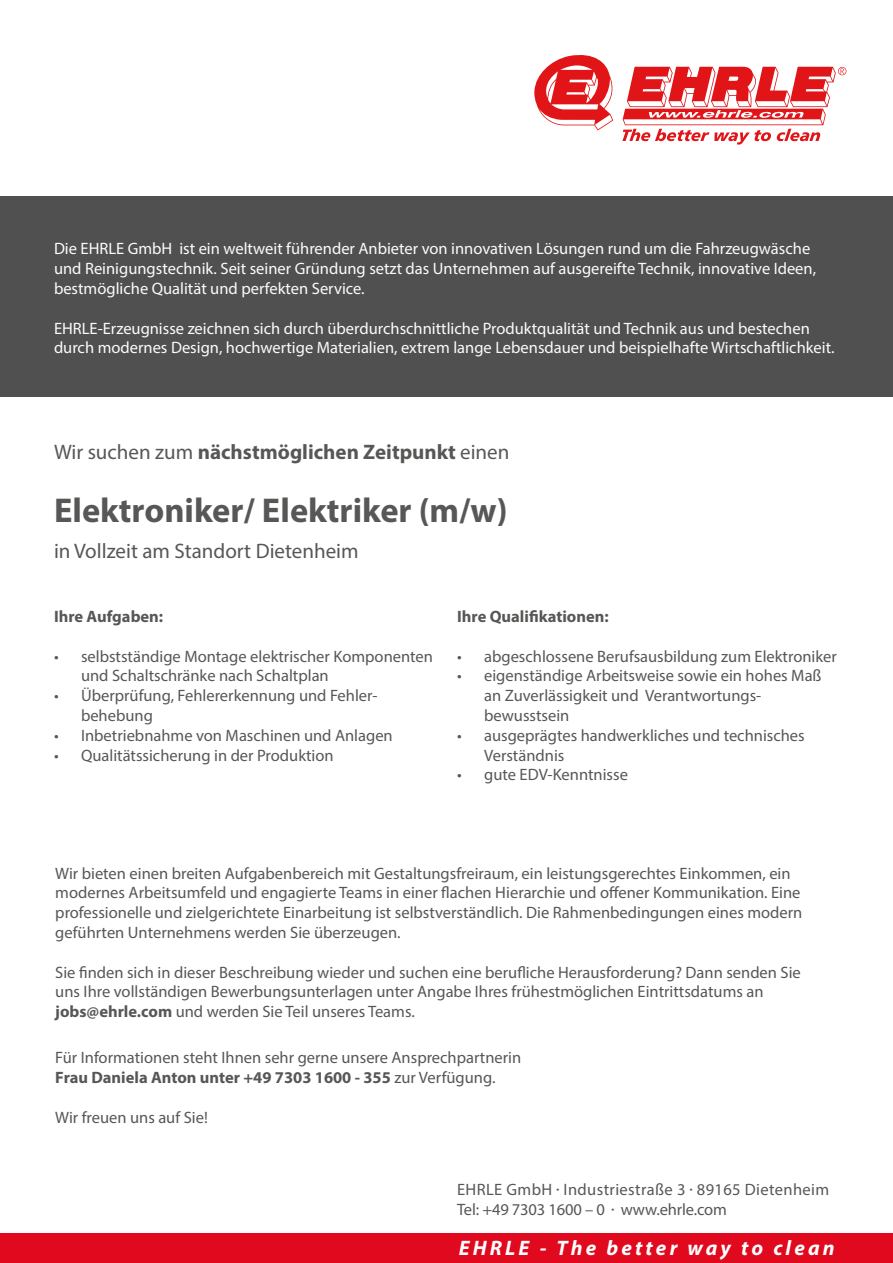
<style>
.page{position:relative;width:893px;height:1263px;background:#fff}
.page>*{position:absolute;margin:0;border:0;box-sizing:border-box;transform-origin:0 0}
.t1{font:700 34.5px "Myriad Pro";color:#575756}
.t2{font:700 21px "Myriad Pro";color:#575756}
.t3{font:21px "Myriad Pro";color:#575756}
.t4{font:italic 700 21px "Myriad Pro";letter-spacing:.15em;color:#fff}
.t5{font:16.5px/19.8px "Myriad Pro";color:#575756}
.t6{font:16.5px/19.8px "Myriad Pro";color:#fbfbfb}
.t7{font:16.5px/19.8px "Myriad Pro";letter-spacing:.025em;color:#575756}
.t8{font:700 16.5px "Myriad Pro";color:#575756}
.s1{font-weight:400}
.s2{font-weight:700}
</style>
<div class="page">
<div style="left:0;top:196px;width:893px;height:201px;background:#505050"></div>
<svg style="left:622px;top:67px;width:224px;height:78px"></svg>
<svg style="left:534px;top:55px;width:80px;height:75px"></svg>
<div style="left:0;top:1233px;width:893px;height:29px;background:#e0091d"></div>
<p class="t6" style="left:54px;top:239px;width:764px">Die EHRLE GmbH ist ein weltweit führender Anbieter von innovativen Lösungen rund um die Fahrzeugwäsche und Reinigungstechnik. Seit seiner Gründung setzt das Unternehmen auf ausgereifte Technik, innovative Ideen, bestmögliche Qualität und perfekten Service.</p>
<p class="t6" style="left:54px;top:318px;width:782px">EHRLE-Erzeugnisse zeichnen sich durch überdurchschnittliche Produktqualität und Technik aus und bestechen durch modernes Design, hochwertige Materialien, extrem lange Lebensdauer und beispielhafte Wirtschaftlichkeit.</p>
<p class="t2" style="left:54px;top:438px;width:457px"><span class="s1">Wir suchen zum</span> nächstmöglichen Zeitpunkt <span class="s1">einen</span></p>
<h1 class="t1" style="left:54px;top:488px;width:455px">Elektroniker/ Elektriker (m/w)</h1>
<p class="t3" style="left:54px;top:538px;width:306px">in Vollzeit am Standort Dietenheim</p>
<p class="t8" style="left:54px;top:606px;width:111px">Ihre Aufgaben:</p>
<p class="t5" style="left:81px;top:646px;width:353px;text-indent:-27px">• selbstständige Montage elektrischer Komponenten und Schaltschränke nach Schaltplan</p>
<p class="t5" style="left:81px;top:685px;width:298px;text-indent:-27px">• Überprüfung, Fehlererkennung und Fehler&shy;behebung</p>
<p class="t5" style="left:54px;top:725px;width:340px">• Inbetriebnahme von Maschinen und Anlagen</p>
<p class="t5" style="left:54px;top:745px;width:281px">• Qualitätssicherung in der Produktion</p>
<p class="t8" style="left:457px;top:606px;width:153px">Ihre Qualifikationen:</p>
<p class="t5" style="left:457px;top:646px;width:381px">• abgeschlossene Berufsausbildung zum Elektroniker</p>
<p class="t5" style="left:484px;top:666px;width:339px;text-indent:-27px">• eigenständige Arbeitsweise sowie ein hohes Maß an Zuverlässigkeit und Verantwortungs&shy;bewusstsein</p>
<p class="t5" style="left:484px;top:725px;width:322px;text-indent:-27px">• ausgeprägtes handwerkliches und technisches<br>Verständnis</p>
<p class="t5" style="left:457px;top:765px;width:172px">• gute EDV-Kenntnisse</p>
<p class="t5" style="left:55px;top:863px;width:749px">Wir bieten einen breiten Aufgabenbereich mit Gestaltungsfreiraum, ein leistungsgerechtes Einkommen, ein modernes Arbeitsumfeld und engagierte Teams in einer flachen Hierarchie und offener Kommunikation. Eine professionelle und zielgerichtete Einarbeitung ist selbstverständlich. Die Rahmenbedingungen eines modern geführten Unternehmens werden Sie überzeugen.</p>
<p class="t5" style="left:55px;top:962px;width:747px">Sie finden sich in dieser Beschreibung wieder und suchen eine berufliche Herausforderung? Dann senden Sie uns Ihre vollständigen Bewerbungsunterlagen unter Angabe Ihres frühestmöglichen Eintrittsdatums an <span class="s2">jobs@ehrle.com</span> und werden Sie Teil unseres Teams.</p>
<p class="t5" style="left:55px;top:1048px;width:467px">Für Informationen steht Ihnen sehr gerne unsere Ansprechpartnerin<br><span class="s2">Frau Daniela Anton unter +49 7303 1600 - 355</span> zur Verfügung.</p>
<p class="t5" style="left:55px;top:1107px;width:154px">Wir freuen uns auf Sie!</p>
<p class="t7" style="left:457px;top:1179px;width:374px">EHRLE GmbH <span class="s2">.</span> Industriestraße 3 <span class="s2">.</span> 89165 Dietenheim<br>Tel: +49 7303 1600 – 0 <span class="s2">.</span> www.ehrle.com</p>
<p class="t4" style="left:459px;top:1234px;width:377px">EHRLE - The better way to clean</p>
</div>
